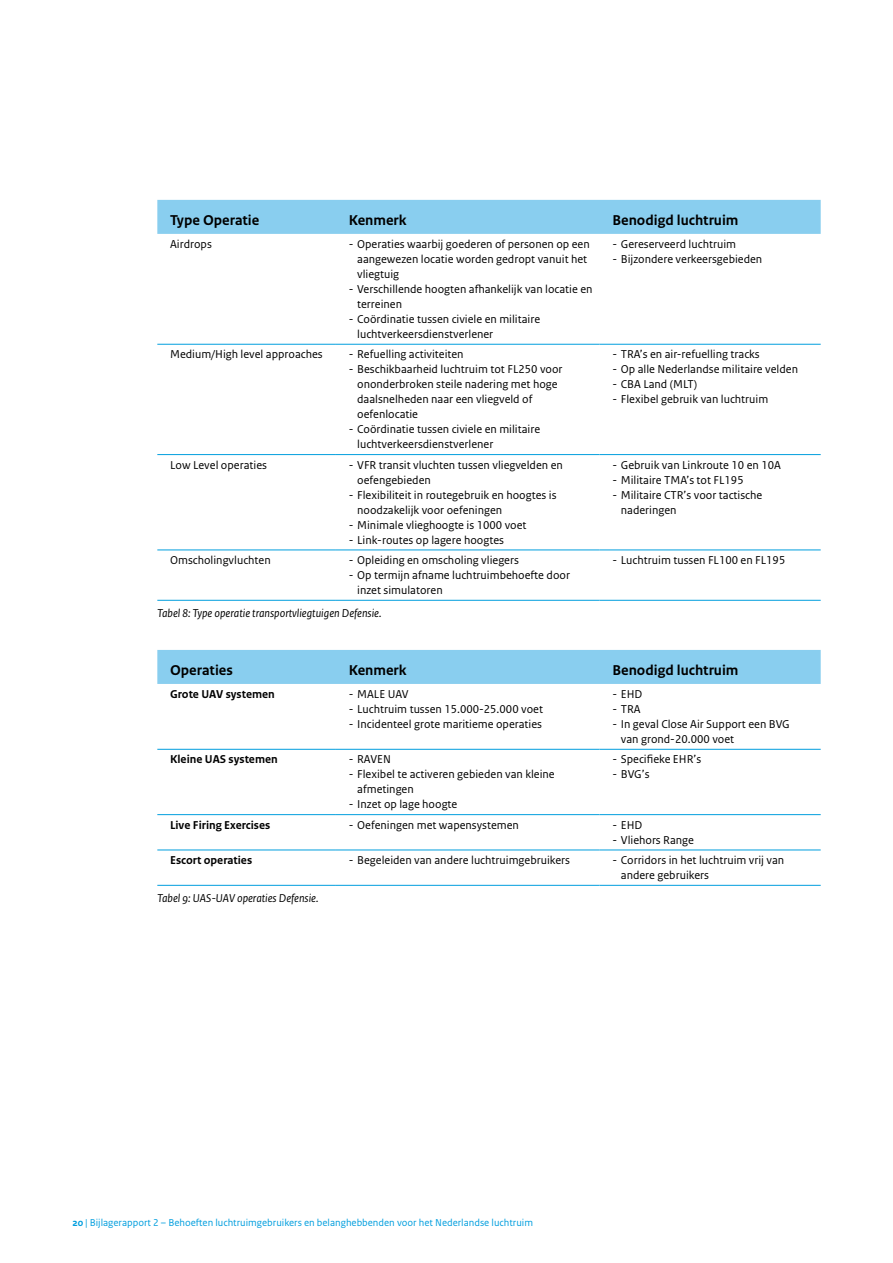
<style>
.page{position:relative;width:893px;height:1263px;background:#fff}
.page>*{position:absolute;margin:0;border:0;box-sizing:border-box;transform-origin:0 0}
.t1{font:700 15px "Rijksoverheid Sans Text";color:#000}
.t2{font:12px/15px "Rijksoverheid Sans Text";color:#000}
.t3{font:italic 12px "Rijksoverheid Sans Text";color:#000}
.t4{font:700 12px "Rijksoverheid Sans Text";color:#000}
.t5{font:10.5px "Rijksoverheid Sans Text";color:#009ede}
.s1{font-weight:700}
</style>
<div class="page">
<div style="left:157px;top:200px;width:664px;height:34px;background:#89ceef"></div>
<hr style="left:157px;top:344px;width:179px;height:1px;background:#009ede">
<hr style="left:336px;top:344px;width:264px;height:1px;background:#009ede">
<hr style="left:600px;top:344px;width:221px;height:1px;background:#009ede">
<hr style="left:157px;top:454px;width:179px;height:1px;background:#009ede">
<hr style="left:336px;top:454px;width:264px;height:1px;background:#009ede">
<hr style="left:600px;top:454px;width:221px;height:1px;background:#009ede">
<hr style="left:157px;top:549px;width:179px;height:1px;background:#009ede">
<hr style="left:336px;top:549px;width:264px;height:1px;background:#009ede">
<hr style="left:600px;top:549px;width:221px;height:1px;background:#009ede">
<hr style="left:157px;top:600px;width:179px;height:1px;background:#009ede">
<hr style="left:336px;top:600px;width:264px;height:1px;background:#009ede">
<hr style="left:600px;top:600px;width:221px;height:1px;background:#009ede">
<div style="left:157px;top:650px;width:664px;height:34px;background:#89ceef"></div>
<hr style="left:157px;top:749px;width:179px;height:1px;background:#009ede">
<hr style="left:336px;top:749px;width:264px;height:1px;background:#009ede">
<hr style="left:600px;top:749px;width:221px;height:1px;background:#009ede">
<hr style="left:157px;top:814px;width:179px;height:1px;background:#009ede">
<hr style="left:336px;top:814px;width:264px;height:1px;background:#009ede">
<hr style="left:600px;top:814px;width:221px;height:1px;background:#009ede">
<hr style="left:157px;top:849px;width:179px;height:1px;background:#009ede">
<hr style="left:336px;top:849px;width:264px;height:1px;background:#009ede">
<hr style="left:600px;top:849px;width:221px;height:1px;background:#009ede">
<hr style="left:157px;top:885px;width:179px;height:1px;background:#009ede">
<hr style="left:336px;top:885px;width:264px;height:1px;background:#009ede">
<hr style="left:600px;top:885px;width:221px;height:1px;background:#009ede">
<p class="t1" style="left:170px;top:212px;width:91px">Type Operatie</p>
<p class="t1" style="left:349px;top:212px;width:59px">Kenmerk</p>
<p class="t1" style="left:612px;top:212px;width:128px">Benodigd luchtruim</p>
<p class="t2" style="left:170px;top:237px;width:43px">Airdrops</p>
<p class="t2" style="left:357px;top:237px;width:234px;text-indent:-9px">- Operaties waarbij goederen of personen op een aangewezen locatie worden gedropt vanuit het vliegtuig</p>
<p class="t2" style="left:357px;top:282px;width:237px;text-indent:-9px">- Verschillende hoogten afhankelijk van locatie en terreinen</p>
<p class="t2" style="left:357px;top:312px;width:184px;text-indent:-9px">- Coördinatie tussen civiele en militaire luchtverkeersdienstverlener</p>
<p class="t2" style="left:612px;top:237px;width:125px">- Gereserveerd luchtruim</p>
<p class="t2" style="left:612px;top:252px;width:151px">- Bijzondere verkeersgebieden</p>
<p class="t2" style="left:170px;top:347px;width:154px">Medium/High level approaches</p>
<p class="t2" style="left:349px;top:347px;width:116px">- Refuelling activiteiten</p>
<p class="t2" style="left:357px;top:362px;width:207px;text-indent:-9px">- Beschikbaarheid luchtruim tot FL250 voor ononderbroken steile nadering met hoge daalsnelheden naar een vliegveld of oefenlocatie</p>
<p class="t2" style="left:357px;top:422px;width:184px;text-indent:-9px">- Coördinatie tussen civiele en militaire luchtverkeersdienstverlener</p>
<p class="t2" style="left:170px;top:457px;width:98px">Low Level operaties</p>
<p class="t2" style="left:357px;top:457px;width:207px;text-indent:-9px">- VFR transit vluchten tussen vliegvelden en oefengebieden</p>
<p class="t2" style="left:357px;top:487px;width:201px;text-indent:-9px">- Flexibiliteit in routegebruik en hoogtes is noodzakelijk voor oefeningen</p>
<p class="t2" style="left:349px;top:517px;width:179px">- Minimale vlieghoogte is 1000 voet</p>
<p class="t2" style="left:349px;top:532px;width:157px">- Link-routes op lagere hoogtes</p>
<p class="t2" style="left:170px;top:553px;width:102px">Omscholingvluchten</p>
<p class="t2" style="left:349px;top:553px;width:172px">- Opleiding en omscholing vliegers</p>
<p class="t2" style="left:357px;top:568px;width:214px;text-indent:-9px">- Op termijn afname luchtruimbehoefte door inzet simulatoren</p>
<p class="t3" style="left:157px;top:606px;width:226px">Tabel 8: Type operatie transportvliegtuigen Defensie.</p>
<p class="t2" style="left:612px;top:347px;width:149px">- TRA’s en air-refuelling tracks</p>
<p class="t2" style="left:612px;top:362px;width:187px">- Op alle Nederlandse militaire velden</p>
<p class="t2" style="left:612px;top:377px;width:86px">- CBA Land (MLT)</p>
<p class="t2" style="left:612px;top:392px;width:157px">- Flexibel gebruik van luchtruim</p>
<p class="t2" style="left:612px;top:457px;width:170px">- Gebruik van Linkroute 10 en 10A</p>
<p class="t2" style="left:612px;top:472px;width:133px">- Militaire TMA’s tot FL195</p>
<p class="t2" style="left:621px;top:487px;width:143px;text-indent:-9px">- Militaire CTR’s voor tactische naderingen</p>
<p class="t2" style="left:612px;top:553px;width:175px">- Luchtruim tussen FL100 en FL195</p>
<p class="t1" style="left:170px;top:662px;width:64px">Operaties</p>
<p class="t1" style="left:349px;top:662px;width:59px">Kenmerk</p>
<p class="t1" style="left:612px;top:662px;width:128px">Benodigd luchtruim</p>
<p class="t4" style="left:170px;top:687px;width:106px">Grote UAV systemen</p>
<p class="t2" style="left:349px;top:687px;width:61px">- MALE UAV</p>
<p class="t2" style="left:349px;top:702px;width:196px">- Luchtruim tussen 15.000-25.000 voet</p>
<p class="t2" style="left:349px;top:717px;width:195px">- Incidenteel grote maritieme operaties</p>
<p class="t2" style="left:612px;top:687px;width:32px">- EHD</p>
<p class="t2" style="left:612px;top:702px;width:30px">- TRA</p>
<p class="t2" style="left:621px;top:717px;width:170px;text-indent:-9px">- In geval Close Air Support een BVG van grond-20.000 voet</p>
<p class="t4" style="left:170px;top:752px;width:109px">Kleine UAS systemen</p>
<p class="t2" style="left:349px;top:752px;width:44px">- RAVEN</p>
<p class="t2" style="left:357px;top:767px;width:199px;text-indent:-9px">- Flexibel te activeren gebieden van kleine afmetingen</p>
<p class="t2" style="left:349px;top:797px;width:110px">- Inzet op lage hoogte</p>
<p class="t2" style="left:612px;top:752px;width:90px">- Specifieke EHR’s</p>
<p class="t2" style="left:612px;top:767px;width:39px">- BVG’s</p>
<p class="t4" style="left:170px;top:818px;width:102px">Live Firing Exercises</p>
<p class="t2" style="left:349px;top:817px;width:172px">- Oefeningen met wapensystemen</p>
<p class="t2" style="left:612px;top:817px;width:32px">- EHD</p>
<p class="t2" style="left:612px;top:832px;width:83px">- Vliehors Range</p>
<p class="t4" style="left:170px;top:853px;width:84px">Escort operaties</p>
<p class="t2" style="left:349px;top:853px;width:223px">- Begeleiden van andere luchtruimgebruikers</p>
<p class="t2" style="left:621px;top:853px;width:165px;text-indent:-9px">- Corridors in het luchtruim vrij van andere gebruikers</p>
<p class="t3" style="left:157px;top:891px;width:163px">Tabel 9: UAS-UAV operaties Defensie.</p>
<p class="t5" style="left:72px;top:1216px;width:462px"><span class="s1">20</span> | Bijlagerapport 2 – Behoeften luchtruimgebruikers en belanghebbenden voor het Nederlandse luchtruim</p>
</div>
